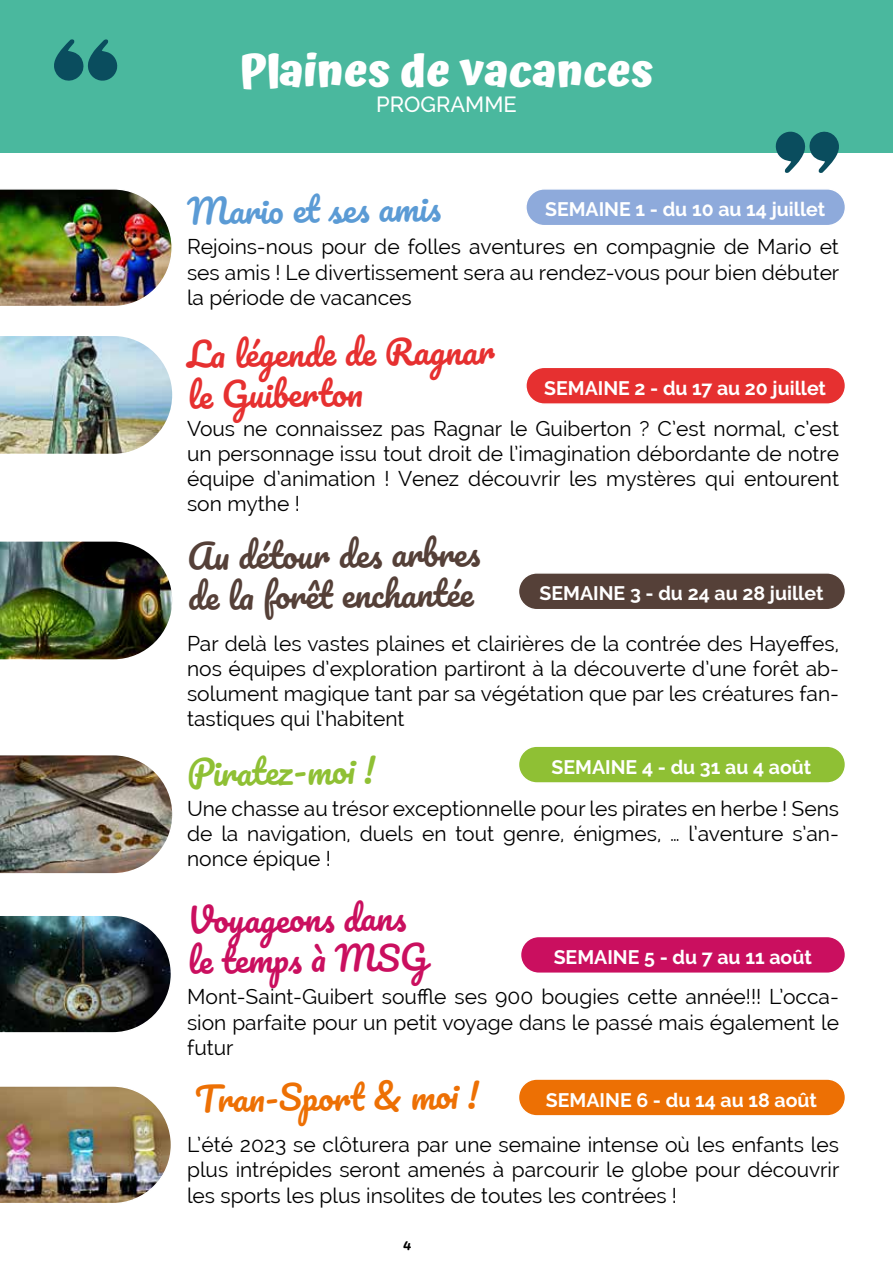
<style>
.page{position:relative;width:893px;height:1263px;background:#fff}
.page>*{position:absolute;margin:0;border:0;box-sizing:border-box;transform-origin:0 0}
.t1{font:700 44.7px "Atma";color:#fff}
.t2{font:33.6px/40.3px "Pacifico";color:#554038}
.t3{font:33.6px/40.2px "Pacifico";color:#e63030}
.t4{font:33.6px/40.3px "Pacifico";color:#ca0f5f}
.t5{font:33.6px "Pacifico";color:#ed7004}
.t6{font:33.6px "Pacifico";color:#5b9bd5}
.t7{font:33.6px "Pacifico";color:#8fc034}
.t8{font:500 21.9px "Raleway";color:#fff}
.t9{font:21px/25.2px "Raleway";color:#000;text-align:justify}
.t10{font:700 19.5px "Raleway";color:#fff}
.t11{font:15px "Pacifico";color:#000}
</style>
<div class="page">
<div style="left:0;top:0;width:893px;height:152px;background:#4ab89e"></div>
<svg style="left:54px;top:39px;width:64px;height:42px"></svg>
<svg style="left:774px;top:131px;width:65px;height:42px"></svg>
<div style="left:526px;top:189px;width:319px;height:37px;background:#8eaadb;border-radius:18px"></div>
<div style="left:525px;top:188px;width:321px;height:38px;border:2px solid #fff;border-radius:18px"></div>
<div style="left:518px;top:573px;width:327px;height:37px;background:#554038;border-radius:18px"></div>
<div style="left:518px;top:572px;width:328px;height:38px;border:2px solid #fff;border-radius:18px"></div>
<div style="left:520px;top:936px;width:325px;height:37px;background:#ca0f5f;border-radius:18px"></div>
<div style="left:520px;top:936px;width:326px;height:38px;border:2px solid #fff;border-radius:18px"></div>
<div style="left:518px;top:1079px;width:327px;height:37px;background:#ed7004;border-radius:18px"></div>
<div style="left:518px;top:1078px;width:328px;height:39px;border:2px solid #fff;border-radius:18px"></div>
<div style="left:518px;top:746px;width:327px;height:37px;background:#8fc034;border-radius:18px"></div>
<div style="left:518px;top:745px;width:328px;height:39px;border:2px solid #fff;border-radius:18px"></div>
<div style="left:526px;top:367px;width:319px;height:37px;background:#e63030;border-radius:18px"></div>
<div style="left:525px;top:367px;width:321px;height:38px;border:2px solid #fff;border-radius:18px"></div>
<img style="left:0;top:189px;width:172px;height:117px">
<img style="left:0;top:336px;width:172px;height:118px">
<img style="left:0;top:542px;width:172px;height:117px">
<img style="left:0;top:755px;width:172px;height:118px">
<img style="left:0;top:916px;width:171px;height:117px">
<img style="left:0;top:1086px;width:171px;height:117px">
<h1 class="t1" style="left:240px;top:44px;width:415px">Plaines de vacances</h1>
<p class="t8" style="left:376px;top:91px;width:142px">PROGRAMME</p>
<h2 class="t6" style="left:187px;top:194px;width:256px;rotate:-1deg">Mario et ses amis</h2>
<p class="t10" style="left:545px;top:198px;width:282px">SEMAINE 1 - du 10 au 14 juillet</p>
<p class="t9" style="left:187px;top:234px;width:654px">Rejoins-nous pour de folles aventures en compagnie de Mario et ses amis ! Le divertissement sera au rendez-vous pour bien débuter la période de vacances</p>
<h2 class="t3" style="left:187px;top:337px;width:307px;rotate:-1deg">La légende de Ragnar le Guiberton</h2>
<p class="t10" style="left:544px;top:377px;width:283px">SEMAINE 2 - du 17 au 20 juillet</p>
<p class="t9" style="left:187px;top:416px;width:653px">Vous ne connaissez pas Ragnar le Guiberton ? C’est normal, c’est un personnage issu tout droit de l’imagination débordante de notre équipe d’animation ! Venez découvrir les mystères qui entourent son mythe !</p>
<h2 class="t2" style="left:187px;top:539px;width:295px;rotate:-1deg">Au détour des arbres de la forêt enchantée</h2>
<p class="t10" style="left:539px;top:582px;width:285px">SEMAINE 3 - du 24 au 28 juillet</p>
<p class="t9" style="left:187px;top:630px;width:653px">Par delà les vastes plaines et clairières de la contrée des Hayeffes, nos équipes d’exploration partiront à la découverte d’une forêt ab&shy;solument magique tant par sa végétation que par les créatures fan&shy;tastiques qui l’habitent</p>
<h2 class="t7" style="left:187px;top:755px;width:189px;rotate:-1deg">Piratez-moi !</h2>
<p class="t10" style="left:551px;top:756px;width:261px">SEMAINE 4 - du 31 au 4 août</p>
<p class="t9" style="left:187px;top:796px;width:653px">Une chasse au trésor exceptionnelle pour les pirates en herbe ! Sens de la navigation, duels en tout genre, énigmes, … l’aventure s’an&shy;nonce épique !</p>
<h2 class="t4" style="left:187px;top:902px;width:241px;rotate:-1deg">Voyageons dans le temps à MSG</h2>
<p class="t10" style="left:554px;top:946px;width:260px">SEMAINE 5 - du 7 au 11 août</p>
<p class="t9" style="left:187px;top:984px;width:653px">Mont-Saint-Guibert souffle ses 900 bougies cette année!!! L’occa&shy;sion parfaite pour un petit voyage dans le passé mais également le futur</p>
<h2 class="t5" style="left:195px;top:1082px;width:285px;rotate:-1deg">Tran-Sport &amp; moi !</h2>
<p class="t10" style="left:546px;top:1089px;width:273px">SEMAINE 6 - du 14 au 18 août</p>
<p class="t9" style="left:187px;top:1132px;width:654px">L’été 2023 se clôturera par une semaine intense où les enfants les plus intrépides seront amenés à parcourir le globe pour découvrir les sports les plus insolites de toutes les contrées !</p>
<p class="t11" style="left:403px;top:1236px;width:10px">4</p>
</div>
